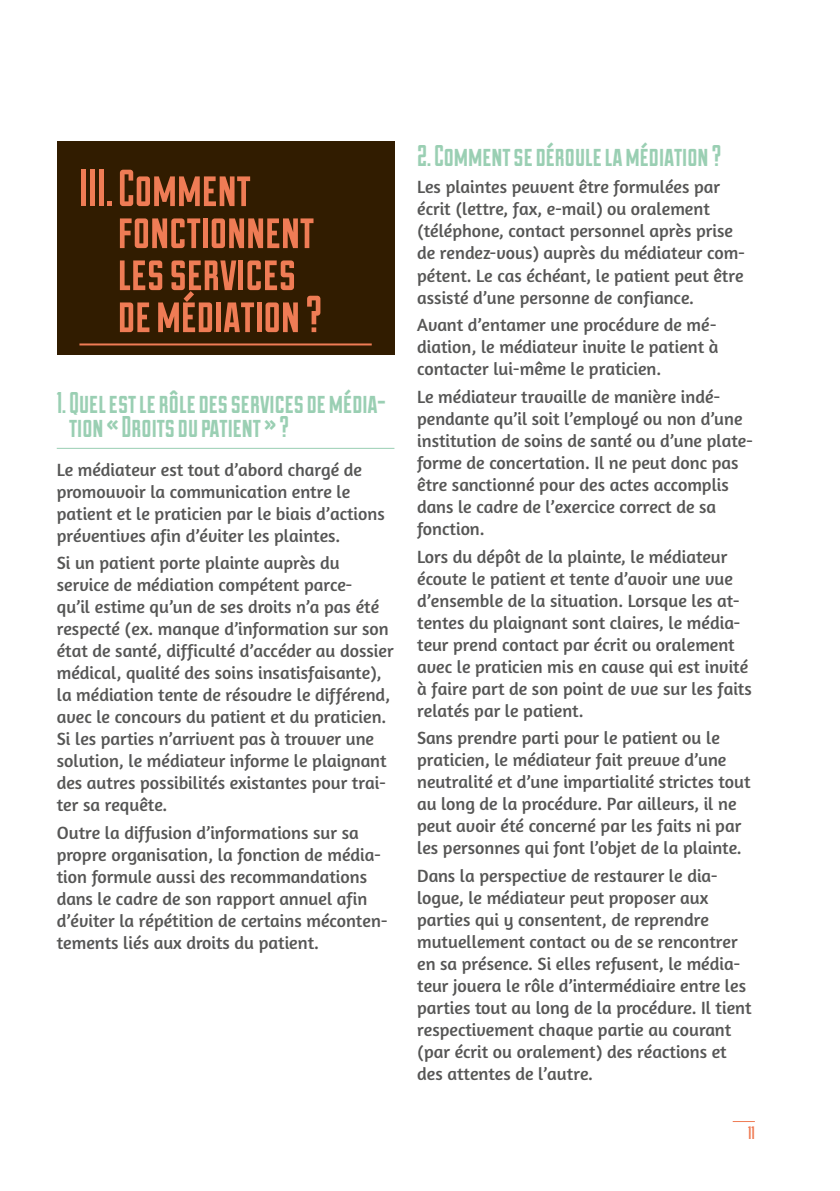
<style>
.page{position:relative;width:840px;height:1191px;background:#fff}
.page>*{position:absolute;margin:0;border:0;box-sizing:border-box;transform-origin:0 0}
.Titel_1_Duke{font:52px/42px "Duke Fill";color:#ef7c55}
.HEADING_1{font:30px/24px "Duke Fill";color:#9acfb3}
.Brood{font:30px "Duke Fill";color:#9acfb3}
.Brood-2{font:18px/22px "Amaranth";color:#565655}
.t1{font:18px "Duke Fill";color:#ef7c55}
</style>
<div class="page">
<svg style="left:732px;top:1121px;width:22px;height:1px"></svg>
<hr style="left:57px;top:448px;width:337px;height:1px;background:#9acfb3">
<div style="left:57px;top:142px;width:337px;height:213px;background:#311c00"></div>
<hr style="left:79px;top:343px;width:292px;height:2px;background:#ef7c55">
<p class="Titel_1_Duke" style="left:118px;top:166px;width:206px;text-indent:-38px">III. Comment fonctionnent les services de médiation?</p>
<p class="HEADING_1" style="left:69px;top:389px;width:318px;text-indent:-12px">1. Quel est le rôle des services de média&shy;tion «Droits du patient»?</p>
<p class="Brood-2" style="left:57px;top:458px;width:329px">Le médiateur est tout d’abord chargé de promouvoir la communication entre le patient et le praticien par le biais d’actions préventives afin d’éviter les plaintes.</p>
<p class="Brood-2" style="left:57px;top:552px;width:338px">Si un patient porte plainte auprès du service de médiation compétent parce-<br>qu’il estime qu’un de ses droits n’a pas été respecté (ex. manque d’information sur son état de santé, difficulté d’accéder au dossier médical, qualité des soins insatisfaisante), la médiation tente de résoudre le différend, avec le concours du patient et du praticien.<br>Si les parties n’arrivent pas à trouver une solution, le médiateur informe le plaignant des autres possibilités existantes pour trai&shy;ter sa requête.</p>
<p class="Brood-2" style="left:57px;top:821px;width:332px">Outre la diffusion d’informations sur sa propre organisation, la fonction de média&shy;tion formule aussi des recommandations dans le cadre de son rapport annuel afin d’éviter la répétition de certains méconten&shy;tements liés aux droits du patient.</p>
<p class="Brood" style="left:417px;top:138px;width:305px">2. Comment se déroule la médiation?</p>
<p class="Brood-2" style="left:417px;top:176px;width:329px">Les plaintes peuvent être formulées par écrit (lettre, fax, e-mail) ou oralement (téléphone, contact personnel après prise de rendez-vous) auprès du médiateur com&shy;pétent. Le cas échéant, le patient peut être assisté d’une personne de confiance.</p>
<p class="Brood-2" style="left:417px;top:314px;width:303px;text-align:justify">Avant d’entamer une procédure de mé&shy;diation, le médiateur invite le patient à contacter lui-même le praticien.</p>
<p class="Brood-2" style="left:417px;top:385px;width:337px">Le médiateur travaille de manière indé&shy;pendante qu’il soit l’employé ou non d’une institution de soins de santé ou d’une plate&shy;forme de concertation. Il ne peut donc pas être sanctionné pour des actes accomplis dans le cadre de l’exercice correct de sa fonction.</p>
<p class="Brood-2" style="left:417px;top:545px;width:336px">Lors du dépôt de la plainte, le médiateur écoute le patient et tente d’avoir une vue d’ensemble de la situation. Lorsque les at&shy;tentes du plaignant sont claires, le média&shy;teur prend contact par écrit ou oralement avec le praticien mis en cause qui est invité à faire part de son point de vue sur les faits relatés par le patient.</p>
<p class="Brood-2" style="left:417px;top:727px;width:335px">Sans prendre parti pour le patient ou le praticien, le médiateur fait preuve d’une neutralité et d’une impartialité strictes tout au long de la procédure. Par ailleurs, il ne peut avoir été concerné par les faits ni par les personnes qui font l’objet de la plainte.</p>
<p class="Brood-2" style="left:417px;top:864px;width:336px">Dans la perspective de restaurer le dia&shy;logue, le médiateur peut proposer aux parties qui y consentent, de reprendre mutuellement contact ou de se rencontrer en sa présence. Si elles refusent, le média&shy;teur jouera le rôle d’intermédiaire entre les parties tout au long de la procédure. Il tient respectivement chaque partie au courant (par écrit ou oralement) des réactions et des attentes de l’autre.</p>
<p class="t1" style="left:747px;top:1122px;width:8px">11</p>
</div>
